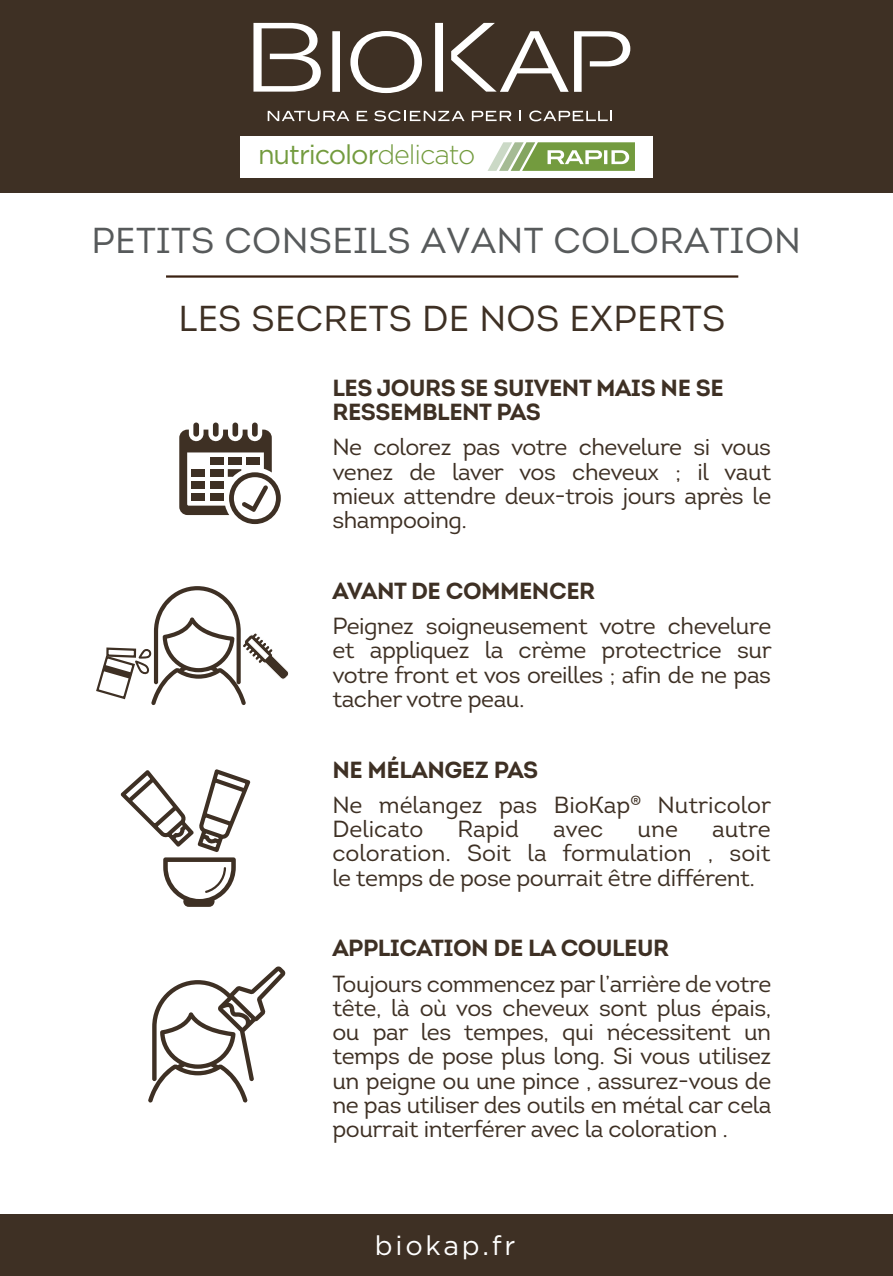
<style>
.page{position:relative;width:893px;height:1276px;background:#fff}
.page>*{position:absolute;margin:0;border:0;box-sizing:border-box;transform-origin:0 0}
.t1{font:36px "Intro";letter-spacing:.01em;color:#575a5b}
.t2{font:36px "Intro";letter-spacing:.01em;color:#3e3024}
.t3{font:27px "Gotham";letter-spacing:-.04em;color:#739b3e}
.t4{font:27px "Gotham";letter-spacing:.1em;color:#fff}
.t5{font:23.4px/24.3px "Intro";letter-spacing:-.02em;color:#3e3024;text-align:justify}
.t6{font:700 23.4px/24.3px "Intro";letter-spacing:-.02em;color:#3e3024}
.t7{font:23.4px/35.3px "Intro";color:#3e3024}
.s1{font-weight:300}
.s2{font-weight:700}
</style>
<div class="page">
<div style="left:0;top:0;width:893px;height:193px;background:#3e3024"></div>
<svg style="left:253px;top:23px;width:377px;height:70px"></svg>
<svg style="left:268px;top:111px;width:81px;height:10px"></svg>
<svg style="left:357px;top:111px;width:10px;height:10px"></svg>
<svg style="left:374px;top:110px;width:91px;height:11px"></svg>
<svg style="left:472px;top:111px;width:39px;height:10px"></svg>
<svg style="left:519px;top:111px;width:2px;height:10px"></svg>
<svg style="left:529px;top:110px;width:83px;height:11px"></svg>
<div style="left:240px;top:136px;width:413px;height:41px;background:#fff"></div>
<svg style="left:488px;top:142px;width:147px;height:29px"></svg>
<hr style="left:166px;top:275px;width:572px;height:3px;background:#3a2111">
<div style="left:0;top:1214px;width:893px;height:62px;background:#3e3024"></div>
<div style="left:252px;top:422px;width:6px;height:14px;background:#3e3024;border-radius:3px"></div>
<div style="left:193px;top:422px;width:6px;height:14px;background:#3e3024;border-radius:3px"></div>
<div style="left:213px;top:422px;width:6px;height:14px;background:#3e3024;border-radius:3px"></div>
<div style="left:232px;top:422px;width:6px;height:14px;background:#3e3024;border-radius:3px"></div>
<svg style="left:179px;top:429px;width:102px;height:95px"></svg>
<svg style="left:96px;top:586px;width:193px;height:119px"></svg>
<svg style="left:120px;top:769px;width:131px;height:138px"></svg>
<svg style="left:148px;top:966px;width:138px;height:136px"></svg>
<p class="t3" style="left:258px;top:137px;width:219px">nutricolor<span class="s1">delicato</span></p>
<h1 class="t1" style="left:92px;top:219px;width:711px">PETITS CONSEILS AVANT COLORATION</h1>
<h1 class="t2" style="left:179px;top:297px;width:548px">LES SECRETS DE NOS EXPERTS</h1>
<p class="t6" style="left:332px;top:375px;width:393px">LES JOURS SE SUIVENT MAIS NE SE<br>RESSEMBLENT PAS</p>
<p class="t5" style="left:332px;top:435px;width:440px">Ne colorez pas votre chevelure si vous venez de laver vos cheveux ; il vaut mieux attendre deux-trois jours après le shampooing.</p>
<p class="t6" style="left:332px;top:578px;width:264px">AVANT DE COMMENCER</p>
<p class="t5" style="left:332px;top:614px;width:441px">Peignez soigneusement votre chevelure et appliquez la crème protectrice sur votre front et vos oreilles ; afin de ne pas tacher votre peau.</p>
<p class="t7" style="left:332px;top:752px;width:440px"><span class="s2">NE MÉLANGEZ PAS<br></span>Ne mélangez pas BioKap<sup>®</sup> Nutricolor</p>
<p class="t7" style="left:332px;top:811px;width:93px">Delicato</p>
<p class="t5" style="left:458px;top:817px;width:63px">Rapid</p>
<p class="t5" style="left:553px;top:817px;width:52px">avec</p>
<p class="t5" style="left:637px;top:817px;width:42px">une</p>
<p class="t5" style="left:332px;top:817px;width:440px;text-indent:380px">autre coloration. Soit la formulation , soit le temps de pose pourrait être différent.</p>
<p class="t6" style="left:332px;top:936px;width:338px">APPLICATION DE LA COULEUR</p>
<p class="t5" style="left:332px;top:971px;width:441px">Toujours commencez par l’arrière de votre tête, là où vos cheveux sont plus épais, ou par les tempes, qui nécessitent un temps de pose plus long. Si vous utilisez un peigne ou une pince , assurez-vous de ne pas utiliser des outils en métal car cela pourrait interférer avec la coloration .</p>
<p class="t4" style="left:375px;top:1228px;width:142px">biokap.fr</p>
</div>
